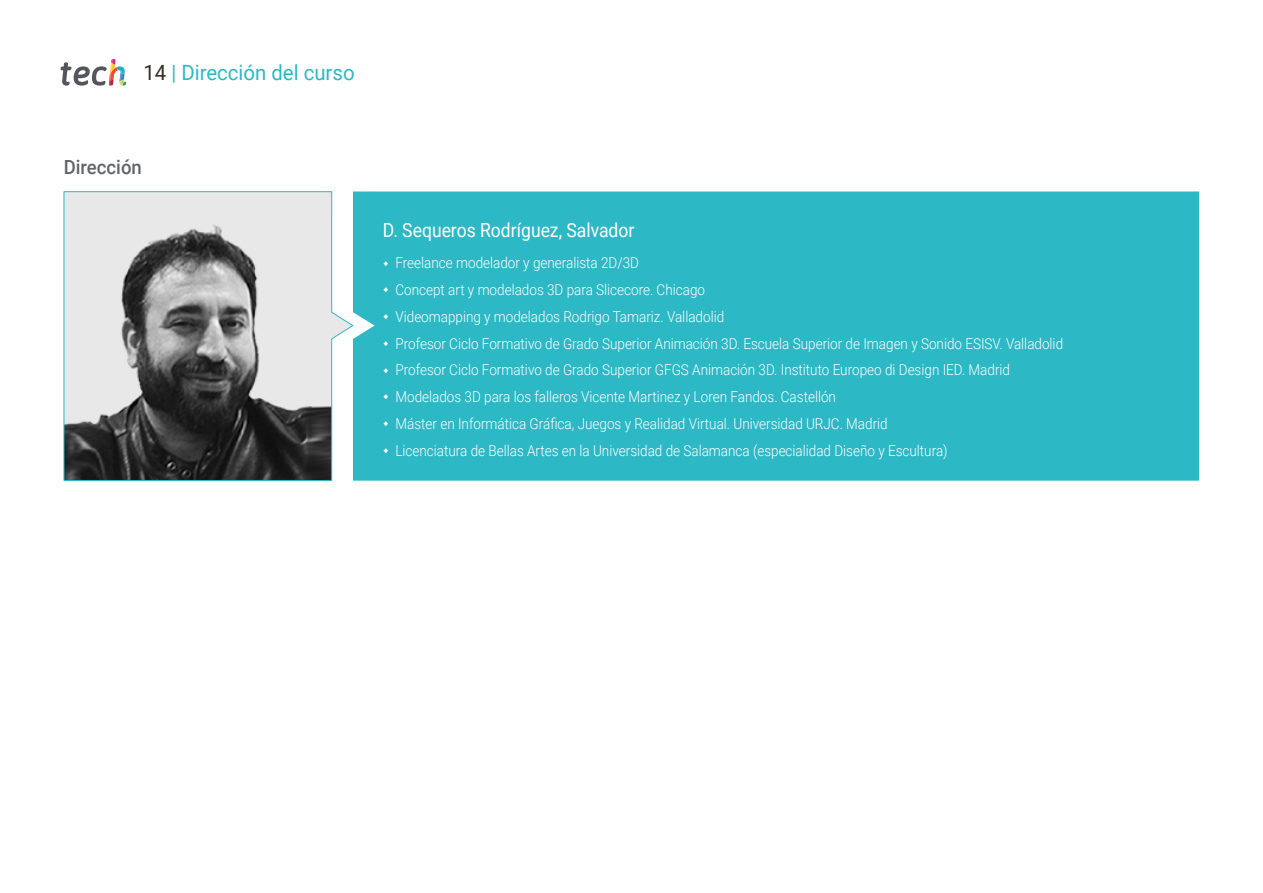
<style>
.page{position:relative;width:1263px;height:893px;background:#fff}
.page>*{position:absolute;margin:0;border:0;box-sizing:border-box;transform-origin:0 0}
.t1{font:21px "Roboto";color:#2db8c5}
.t2{font:19.5px "Roboto";color:#fff;scale:.9 1}
.t3{font:500 19.5px "Roboto";color:#61646a;scale:.95 1}
.t4{font:300 15px/26.7px "Roboto";color:#fff;scale:.9 1}
.s1{color:#312e20}
</style>
<div class="page">
<svg style="left:61px;top:59px;width:65px;height:27px"></svg>
<div style="left:353px;top:191px;width:846px;height:290px;background:#2db8c5"></div>
<svg style="left:64px;top:191px;width:289px;height:290px;background:#9e9f9f"></svg>
<svg style="left:384px;top:261px;width:4px;height:5px"></svg>
<svg style="left:384px;top:287px;width:4px;height:5px"></svg>
<svg style="left:384px;top:314px;width:4px;height:5px"></svg>
<svg style="left:384px;top:341px;width:4px;height:5px"></svg>
<svg style="left:384px;top:368px;width:4px;height:5px"></svg>
<svg style="left:384px;top:394px;width:4px;height:5px"></svg>
<svg style="left:384px;top:421px;width:4px;height:5px"></svg>
<svg style="left:384px;top:448px;width:4px;height:5px"></svg>
<h1 class="t1" style="left:144px;top:57px;width:213px"><span class="s1">14</span> | Dirección del curso</h1>
<h2 class="t3" style="left:64px;top:154px;width:84px">Dirección</h2>
<h2 class="t2" style="left:383px;top:216px;width:281px">D. Sequeros Rodríguez, Salvador</h2>
<p class="t4" style="left:395px;top:249px;width:743px">Freelance modelador y generalista 2D/3D<br>Concept art y modelados 3D para Slicecore. Chicago<br>Videomapping y modelados Rodrigo Tamariz. Valladolid<br>Profesor Ciclo Formativo de Grado Superior Animación 3D. Escuela Superior de Imagen y Sonido ESISV. Valladolid Profesor Ciclo Formativo de Grado Superior GFGS Animación 3D. Instituto Europeo di Design IED. Madrid Modelados 3D para los falleros Vicente Martinez y Loren Fandos. Castellón<br>Máster en Informática Gráfica, Juegos y Realidad Virtual. Universidad URJC. Madrid<br>Licenciatura de Bellas Artes en la Universidad de Salamanca (especialidad Diseño y Escultura)</p>
</div>
